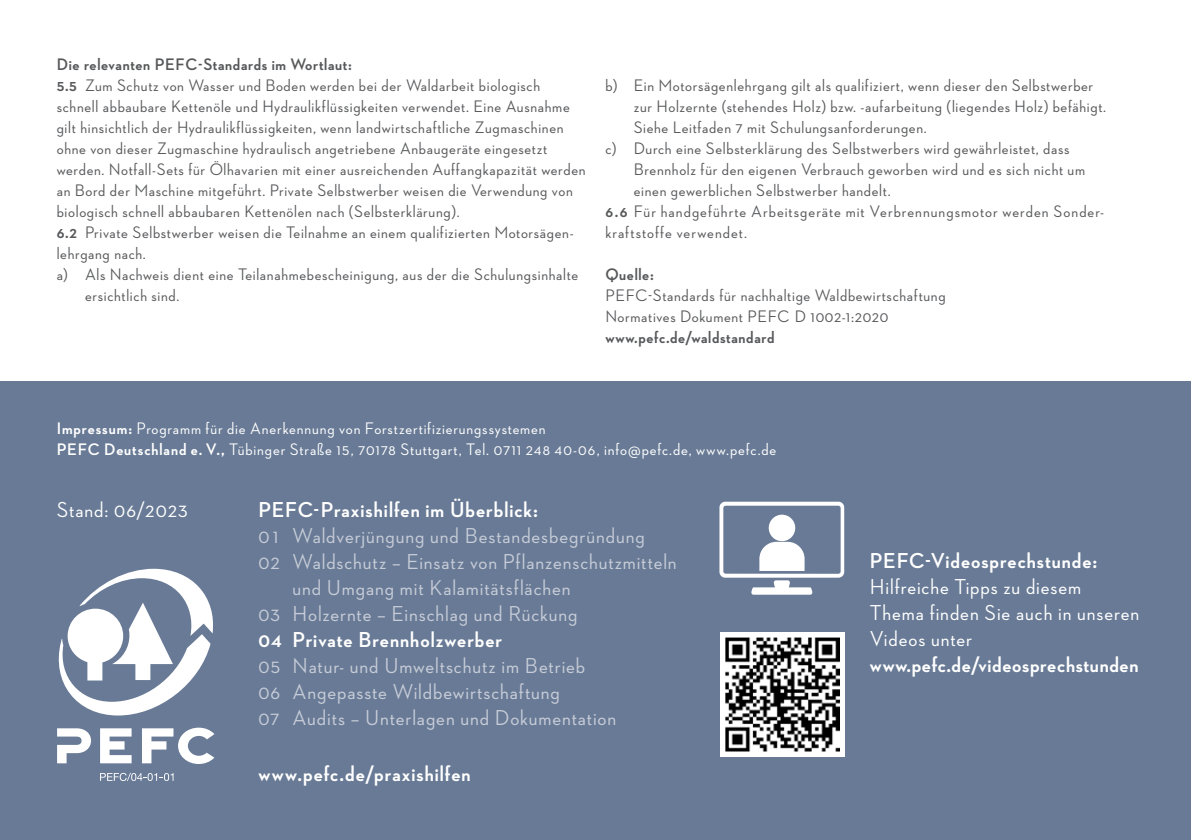
<style>
.page{position:relative;width:1191px;height:840px;background:#fff}
.page>*{position:absolute;margin:0;border:0;box-sizing:border-box;transform-origin:0 0}
.t1{font:500 22px/26px "Neutraface 2 Display";letter-spacing:.04em;color:#c7ccd8}
.t2{font:700 22px "Neutraface 2 Display";letter-spacing:.045em;color:#fff}
.t3{font:500 22px/26px "Neutraface 2 Display";letter-spacing:.04em;color:#fff}
.t4{font:500 17px/21px "Neutraface 2 Display";letter-spacing:.04em;color:#57585a}
.t5{font:500 17px/21px "Neutraface 2 Display";letter-spacing:.05em;color:#fff}
.t6{font:500 17px "Neutraface 2 Display";letter-spacing:.06em;color:#57585a}
.t7{font:700 17px "Neutraface 2 Display";letter-spacing:.04em;color:#57585a}
.s1{font-weight:700}
</style>
<div class="page">
<div style="left:0;top:0;width:1191px;height:839px;background:#687a95"></div>
<div style="left:0;top:0;width:1191px;height:380px;background:#fff"></div>
<svg style="left:57px;top:728px;width:34px;height:34px"></svg>
<svg style="left:100px;top:728px;width:32px;height:34px"></svg>
<svg style="left:142px;top:727px;width:72px;height:36px"></svg>
<svg style="left:58px;top:568px;width:155px;height:147px"></svg>
<svg style="left:100px;top:772px;width:73px;height:8px"></svg>
<svg style="left:719px;top:501px;width:125px;height:93px"></svg>
<div style="left:768px;top:514px;width:27px;height:27px;background:#fff;border-radius:50%"></div>
<div style="left:720px;top:632px;width:125px;height:124px;background:#fff"></div>
<img style="left:726px;top:637px;width:113px;height:114px">
<p class="t7" style="left:57px;top:55px;width:297px">Die relevanten PEFC-Standards im Wortlaut:</p>
<p class="t4" style="left:57px;top:75px;width:485px"><span class="s1">5.5</span> Zum Schutz von Wasser und Boden werden bei der Waldarbeit biologisch</p>
<p class="t4" style="left:57px;top:96px;width:514px">schnell abbaubare Kettenöle und Hydraulikflüssigkeiten verwendet. Eine Ausnahme</p>
<p class="t4" style="left:57px;top:117px;width:508px">gilt hinsichtlich der Hydraulikflüssigkeiten, wenn landwirtschaftliche Zugmaschinen</p>
<p class="t4" style="left:57px;top:138px;width:492px">ohne von dieser Zugmaschine hydraulisch angetriebene Anbaugeräte eingesetzt</p>
<p class="t4" style="left:57px;top:159px;width:530px">werden. Notfall-Sets für Ölhavarien mit einer ausreichenden Auffangkapazität werden</p>
<p class="t4" style="left:57px;top:180px;width:517px">an Bord der Maschine mitgeführt. Private Selbstwerber weisen die Verwendung von</p>
<p class="t4" style="left:57px;top:201px;width:404px">biologisch schnell abbaubaren Kettenölen nach (Selbsterklärung).</p>
<p class="t4" style="left:57px;top:222px;width:518px"><span class="s1">6.2</span> Private Selbstwerber weisen die Teilnahme an einem qualifizierten Motorsägen-</p>
<p class="t4" style="left:57px;top:243px;width:91px">lehrgang nach.</p>
<p class="t4" style="left:57px;top:264px;width:523px">a) Als Nachweis dient eine Teilanahmebescheinigung, aus der die Schulungsinhalte</p>
<p class="t4" style="left:85px;top:285px;width:96px">ersichtlich sind.</p>
<p class="t4" style="left:605px;top:75px;width:489px">b) Ein Motorsägenlehrgang gilt als qualifiziert, wenn dieser den Selbstwerber</p>
<p class="t4" style="left:634px;top:96px;width:474px">zur Holzernte (stehendes Holz) bzw. -aufarbeitung (liegendes Holz) befähigt.</p>
<p class="t4" style="left:634px;top:117px;width:294px">Siehe Leitfaden 7 mit Schulungsanforderungen.</p>
<p class="t4" style="left:605px;top:138px;width:466px">c) Durch eine Selbsterklärung des Selbstwerbers wird gewährleistet, dass</p>
<p class="t4" style="left:634px;top:159px;width:453px">Brennholz für den eigenen Verbrauch geworben wird und es sich nicht um</p>
<p class="t4" style="left:634px;top:180px;width:258px">einen gewerblichen Selbstwerber handelt.</p>
<p class="t6" style="left:605px;top:202px;width:499px"><span class="s1">6.6</span> Für handgeführte Arbeitsgeräte mit Verbrennungsmotor werden Sonder-</p>
<p class="t6" style="left:605px;top:223px;width:143px">kraftstoffe verwendet.</p>
<p class="t7" style="left:605px;top:265px;width:50px">Quelle:</p>
<p class="t4" style="left:605px;top:285px;width:342px">PEFC-Standards für nachhaltige Waldbewirtschaftung<br>Normatives Dokument PEFC D 1002-1:2020</p>
<p class="t7" style="left:605px;top:328px;width:171px">www.pefc.de/waldstandard</p>
<p class="t5" style="left:57px;top:418px;width:721px"><span class="s1">Impressum:</span> Programm für die Anerkennung von Forstzertifizierungssystemen<br><span class="s1">PEFC Deutschland e. V.,</span> Tübinger Straße 15, 70178 Stuttgart, Tel. 0711 248 40-06, info@pefc.de, www.pefc.de</p>
<p class="t2" style="left:258px;top:496px;width:281px">PEFC-Praxishilfen im Überblick:</p>
<p class="t1" style="left:258px;top:522px;width:388px">0 1 Waldverjüngung und Bestandesbegründung</p>
<p class="t1" style="left:258px;top:548px;width:420px">02 Waldschutz – Einsatz von Pflanzenschutzmitteln</p>
<p class="t1" style="left:292px;top:574px;width:280px">und Umgang mit Kalamitätsflächen</p>
<p class="t1" style="left:258px;top:600px;width:321px">03 Holzernte – Einschlag und Rückung</p>
<p class="t2" style="left:258px;top:626px;width:245px">04 Private Brennholzwerber</p>
<p class="t1" style="left:258px;top:652px;width:359px">05 Natur- und Umweltschutz im Betrieb<br>06 Angepasste Wildbewirtschaftung<br>07 Audits – Unterlagen und Dokumentation</p>
<p class="t2" style="left:258px;top:760px;width:214px">www.pefc.de/praxishilfen</p>
<p class="t3" style="left:57px;top:496px;width:132px">Stand: 06/2023</p>
<p class="t2" style="left:870px;top:548px;width:229px">PEFC-Videosprechstunde:</p>
<p class="t3" style="left:870px;top:573px;width:271px">Hilfreiche Tipps zu diesem<br>Thema finden Sie auch in unseren<br>Videos unter</p>
<p class="t2" style="left:870px;top:652px;width:270px">www.pefc.de/videosprechstunden</p>
</div>
